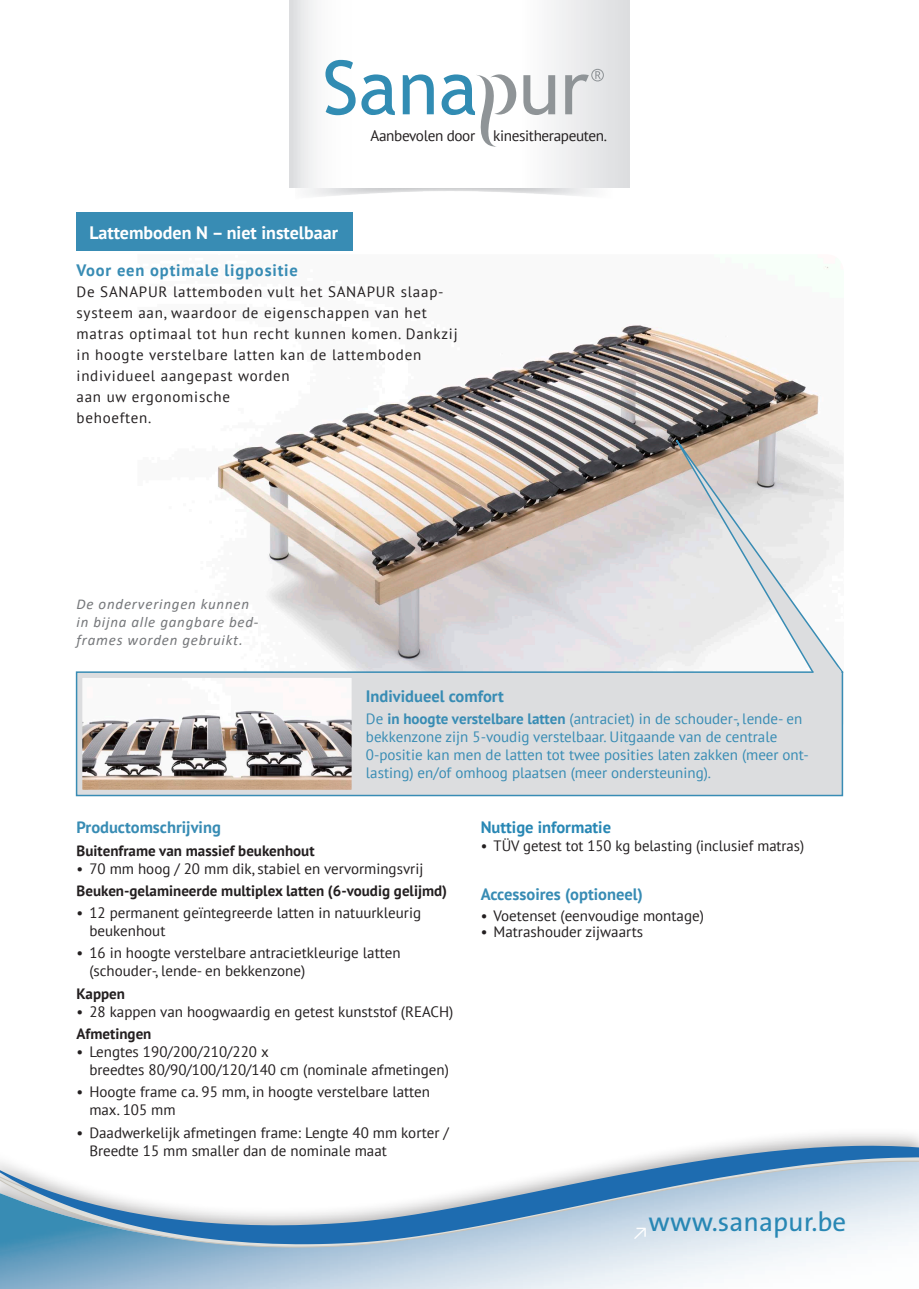
<style>
.page{position:relative;width:919px;height:1289px;background:#fff}
.page>*{position:absolute;margin:0;border:0;box-sizing:border-box;transform-origin:0 0}
.t1{font:27px "The Sans Os F";color:#2887b4}
.t2{font:700 18px "PT Sans";color:#fff}
.t3{font:700 16.5px "PT Sans";color:#388cb4}
.t4{font:700 16.5px "PT Sans";letter-spacing:.05em;color:#388cb4}
.t5{font:700 16.5px "PT Sans";color:#2887b4}
.t6{font:15.15px "PT Sans";letter-spacing:-.025em;color:#231f20}
.t7{font:15px/18px "PT Sans";color:#231f20}
.t8{font:15px/18px "PT Sans";color:#388cb4}
.t9{font:15px/21px "PT Sans";letter-spacing:.05em;color:#231f20}
.t10{font:700 15px "PT Sans";color:#231f20}
.t11{font:italic 15px/18px "Calibri";letter-spacing:.05em;color:#76787b}
.s1{font-weight:700}
</style>
<div class="page">
<div style="left:0;top:1127px;width:918px;height:161px;background:#231f20;opacity:.35"></div>
<img style="left:0;top:1247px;width:918px;height:41px">
<svg style="left:0;top:1244px;width:918px;height:3px;background:#b9cfdd"></svg>
<svg style="left:0;top:1145px;width:918px;height:99px"></svg>
<img style="left:217px;top:266px;width:612px;height:405px">
<div style="left:76px;top:671px;width:767px;height:125px;background:#dcdddf;border:2px solid #388cb4"></div>
<svg style="left:674px;top:438px;width:170px;height:250px"></svg>
<img style="left:84px;top:679px;width:266px;height:109px">
<div style="left:81px;top:676px;width:272px;height:115px;border:2px solid #dcdddf"></div>
<div style="left:77px;top:213px;width:276px;height:38px;background:#388cb4"></div>
<img style="left:296px;top:188px;width:298px;height:25px">
<svg style="left:290px;top:0;width:339px;height:188px"></svg>
<svg style="left:325px;top:60px;width:30px;height:55px"></svg>
<svg style="left:361px;top:74px;width:34px;height:41px"></svg>
<svg style="left:402px;top:74px;width:32px;height:40px"></svg>
<svg style="left:523px;top:75px;width:32px;height:40px"></svg>
<svg style="left:565px;top:69px;width:39px;height:45px;background:#d3d4d6"></svg>
<svg style="left:441px;top:74px;width:75px;height:73px"></svg>
<p class="t2" style="left:89px;top:220px;width:250px">Lattemboden N – niet instelbaar</p>
<p class="t6" style="left:370px;top:126px;width:238px">Aanbevolen door kinesitherapeuten.</p>
<p class="t4" style="left:77px;top:259px;width:223px">Voor een optimale ligpositie</p>
<p class="t9" style="left:77px;top:281px;width:382px">De SANAPUR lattemboden vult het SANAPUR slaap&shy;systeem aan, waardoor de eigenschappen van het matras optimaal tot hun recht kunnen komen. Dankzij in hoogte verstelbare latten kan de lattemboden individueel aangepast worden<br>aan uw ergonomische<br>behoeften.</p>
<p class="t11" style="left:77px;top:594px;width:183px">De onderveringen kunnen in bijna alle gangbare bed&shy;frames worden gebruikt.</p>
<p class="t3" style="left:366px;top:684px;width:139px">Individueel comfort</p>
<p class="t8" style="left:366px;top:709px;width:444px">De <span class="s1">in hoogte verstelbare latten</span> (antraciet) in de schouder-, lende- en bekkenzone zijn 5-voudig verstelbaar. Uitgaande van de centrale 0-positie kan men de latten tot twee posities laten zakken (meer ont&shy;lasting) en/of omhoog plaatsen (meer ondersteuning).</p>
<p class="t3" style="left:77px;top:816px;width:146px">Productomschrijving</p>
<p class="t10" style="left:77px;top:840px;width:239px">Buitenframe van massief beukenhout</p>
<p class="t7" style="left:77px;top:859px;width:348px">• 70 mm hoog / 20 mm dik, stabiel en vervormingsvrij</p>
<p class="t10" style="left:77px;top:880px;width:372px">Beuken-gelamineerde multiplex latten (6-voudig gelijmd)</p>
<p class="t7" style="left:89px;top:903px;width:333px;text-indent:-13px">• 12 permanent geïntegreerde latten in natuurkleurig beukenhout</p>
<p class="t7" style="left:89px;top:943px;width:313px;text-indent:-13px">• 16 in hoogte verstelbare antracietkleurige latten (schouder-, lende- en bekkenzone)</p>
<p class="t10" style="left:77px;top:983px;width:50px">Kappen</p>
<p class="t7" style="left:77px;top:1002px;width:378px">• 28 kappen van hoogwaardig en getest kunststof (REACH)</p>
<p class="t10" style="left:77px;top:1023px;width:76px">Afmetingen</p>
<p class="t7" style="left:89px;top:1042px;width:361px;text-indent:-13px">• Lengtes 190/200/210/220 x<br>breedtes 80/90/100/120/140 cm (nominale afmetingen)</p>
<p class="t7" style="left:89px;top:1082px;width:342px;text-indent:-13px">• Hoogte frame ca. 95 mm, in hoogte verstelbare latten max. 105 mm</p>
<p class="t7" style="left:89px;top:1122px;width:361px;text-indent:-13px">• Daadwerkelijk afmetingen frame: Lengte 40 mm korter /<br>Breedte 15 mm smaller dan de nominale maat</p>
<p class="t5" style="left:480px;top:816px;width:132px">Nuttige informatie</p>
<p class="t7" style="left:480px;top:836px;width:325px">• TÜV getest tot 150 kg belasting (inclusief matras)</p>
<p class="t3" style="left:480px;top:883px;width:164px">Accessoires (optioneel)</p>
<p class="t7" style="left:480px;top:906px;width:225px">• Voetenset (eenvoudige montage)</p>
<p class="t7" style="left:480px;top:922px;width:164px">• Matrashouder zijwaarts</p>
<h1 class="t1" style="left:632px;top:1204px;width:215px"><sub>↗</sub>www.sanapur.be</h1>
</div>
